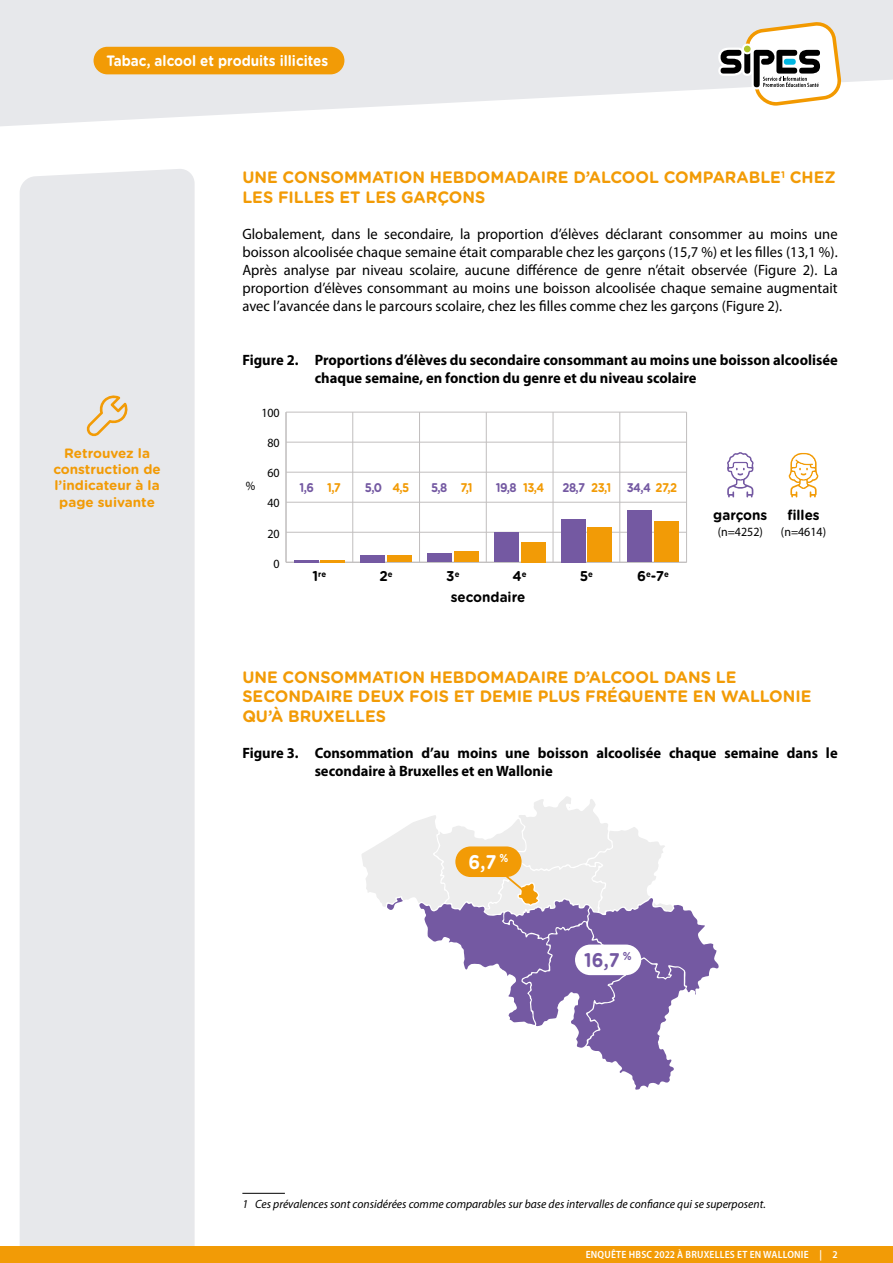
<style>
.page{position:relative;width:893px;height:1263px;background:#fff}
.page>*{position:absolute;margin:0;border:0;box-sizing:border-box;transform-origin:0 0}
.t1{font:700 19.8px "Gotham Rounded";color:#7459a2;scale:.9 1}
.t2{font:700 19.8px "Gotham Rounded";color:#fff;scale:.9 1}
.t3{font:700 16.5px/19.8px "Gotham Rounded";color:#f29b06}
.t4{font:15px/18px "Myriad Pro";letter-spacing:.005em;color:#000;text-align:justify}
.t5{font:700 15px/18px "Myriad Pro";color:#000}
.t6{font:700 15px "Gotham Rounded";color:#fff;scale:.9 1}
.t7{font:700 14.1px "Gotham Rounded";color:#000;scale:.95 1}
.t8{font:700 13.5px/16.2px "Gotham Rounded";color:#f29b06;text-align:center}
.t9{font:12.6px "Myriad Pro";color:#000;scale:.95 1}
.t10{font:700 12.6px "Gotham Rounded";letter-spacing:-.05em;color:#7459a2;scale:.9 1}
.t11{font:700 12.6px "Gotham Rounded";color:#f29b06;scale:.9 1}
.t12{font:italic 12px "Myriad Pro";color:#000}
.t13{font:600 semi-condensed 10.5px "Myriad Pro";letter-spacing:.02em;color:#fff}
.t14{font:700 8.25px "Gotham Rounded";color:#000;scale:.95 1}
.s1{color:#f29b06}
.s2{font-size:14.1px}
</style>
<div class="page">
<svg style="left:0;top:0;width:893px;height:126px;fill:#e7e8eb"></svg>
<div style="left:20px;top:169px;width:175px;height:1077px;background:#e7e8eb"></div>
<div style="left:0;top:1246px;width:893px;height:17px;background:#f29b06"></div>
<div style="left:94px;top:47px;width:250px;height:27px;background:#f29b06;border-radius:14px"></div>
<svg style="left:718px;top:21px;width:123px;height:85px"></svg>
<svg style="left:789px;top:453px;width:29px;height:44px"></svg>
<svg style="left:727px;top:452px;width:27px;height:45px"></svg>
<hr style="left:352px;top:412px;width:1px;height:150px;background:#c1bebe">
<hr style="left:419px;top:412px;width:1px;height:150px;background:#c1bebe">
<hr style="left:486px;top:412px;width:1px;height:150px;background:#c1bebe">
<hr style="left:553px;top:412px;width:1px;height:150px;background:#c1bebe">
<hr style="left:619px;top:412px;width:1px;height:150px;background:#c1bebe">
<hr style="left:686px;top:412px;width:1px;height:150px;background:#c1bebe">
<hr style="left:286px;top:412px;width:1px;height:150px;background:#c1bebe">
<hr style="left:286px;top:562px;width:401px;height:1px;background:#c1bebe">
<hr style="left:286px;top:532px;width:401px;height:1px;background:#c1bebe">
<hr style="left:286px;top:502px;width:401px;height:1px;background:#c1bebe">
<hr style="left:286px;top:472px;width:401px;height:1px;background:#c1bebe">
<hr style="left:286px;top:442px;width:401px;height:1px;background:#c1bebe">
<hr style="left:286px;top:412px;width:401px;height:1px;background:#c1bebe">
<hr style="left:321px;top:560px;width:24px;height:2px;background:#f29b06">
<div style="left:387px;top:555px;width:24px;height:7px;background:#f29b06"></div>
<div style="left:454px;top:552px;width:24px;height:10px;background:#f29b06"></div>
<div style="left:521px;top:542px;width:24px;height:20px;background:#f29b06"></div>
<div style="left:588px;top:528px;width:24px;height:34px;background:#f29b06"></div>
<div style="left:654px;top:521px;width:24px;height:41px;background:#f29b06"></div>
<hr style="left:294px;top:560px;width:24px;height:2px;background:#7459a2">
<div style="left:361px;top:555px;width:24px;height:7px;background:#7459a2"></div>
<div style="left:428px;top:553px;width:24px;height:9px;background:#7459a2"></div>
<div style="left:494px;top:532px;width:24px;height:30px;background:#7459a2"></div>
<div style="left:561px;top:519px;width:24px;height:43px;background:#7459a2"></div>
<div style="left:628px;top:511px;width:24px;height:51px;background:#7459a2"></div>
<svg style="left:424px;top:905px;width:295px;height:185px"></svg>
<div style="left:575px;top:944px;width:66px;height:31px;background:#fff;border-radius:15px"></div>
<svg style="left:362px;top:796px;width:311px;height:120px"></svg>
<hr style="left:242px;top:1193px;width:43px;height:1px;background:#000">
<svg style="left:86px;top:394px;width:43px;height:43px;background:#e9d9be"></svg>
<p class="t6" style="left:107px;top:50px;width:248px">Tabac, alcool et produits illicites</p>
<p class="t3" style="left:242px;top:167px;width:595px">UNE CONSOMMATION HEBDOMADAIRE D’ALCOOL COMPARABLE<sup>1</sup> CHEZ<br>LES FILLES ET LES GARÇONS</p>
<p class="t4" style="left:242px;top:225px;width:597px">Globalement, dans le secondaire, la proportion d’élèves déclarant consommer au moins une boisson alcoolisée chaque semaine était comparable chez les garçons (15,7 %) et les filles (13,1 %).<br>Après analyse par niveau scolaire, aucune différence de genre n’était observée (Figure 2). La proportion d’élèves consommant au moins une boisson alcoolisée chaque semaine augmentait avec l’avancée dans le parcours scolaire, chez les filles comme chez les garçons (Figure 2).</p>
<p class="t5" style="left:315px;top:351px;width:525px;text-indent:-72px">Figure 2. Proportions d’élèves du secondaire consommant au moins une boisson alcoolisée chaque semaine, en fonction du genre et du niveau scolaire</p>
<p class="t8" style="left:53px;top:444px;width:109px">Retrouvez la construction de l’indicateur à la page suivante</p>
<p class="t9" style="left:261px;top:405px;width:21px">100</p>
<p class="t9" style="left:267px;top:435px;width:14px">80</p>
<p class="t9" style="left:267px;top:465px;width:14px">60</p>
<p class="t9" style="left:246px;top:478px;width:11px">%</p>
<p class="t10" style="left:299px;top:478px;width:18px">1,6</p>
<p class="t10" style="left:365px;top:478px;width:21px">5,0</p>
<p class="t10" style="left:431px;top:478px;width:20px">5,8</p>
<p class="t10" style="left:496px;top:478px;width:25px">19,8</p>
<p class="t10" style="left:562px;top:478px;width:27px">28,7</p>
<p class="t10" style="left:627px;top:478px;width:57px">34,4 <span class="s1">27,2</span></p>
<p class="t11" style="left:327px;top:478px;width:17px">1,7</p>
<p class="t11" style="left:392px;top:478px;width:20px">4,5</p>
<p class="t11" style="left:461px;top:478px;width:15px">7,1</p>
<p class="t11" style="left:523px;top:478px;width:25px">13,4</p>
<p class="t11" style="left:591px;top:478px;width:24px">23,1</p>
<p class="t9" style="left:267px;top:495px;width:14px">40</p>
<p class="t9" style="left:267px;top:525px;width:14px">20</p>
<p class="t9" style="left:274px;top:555px;width:8px">0</p>
<p class="t14" style="left:313px;top:568px;width:16px"><span class="s2">1</span>re</p>
<p class="t7" style="left:380px;top:566px;width:15px">2<sup>e</sup></p>
<p class="t7" style="left:713px;top:505px;width:58px">garçons</p>
<p class="t9" style="left:718px;top:524px;width:49px">(n=4252)</p>
<p class="t7" style="left:787px;top:505px;width:36px">filles</p>
<p class="t9" style="left:781px;top:524px;width:49px">(n=4614)</p>
<p class="t7" style="left:446px;top:566px;width:15px">3<sup>e</sup></p>
<p class="t7" style="left:513px;top:566px;width:16px">4<sup>e</sup></p>
<p class="t14" style="left:588px;top:568px;width:7px">e</p>
<p class="t7" style="left:580px;top:566px;width:10px">5</p>
<p class="t7" style="left:637px;top:566px;width:35px">6<sup>e</sup>-7<sup>e</sup></p>
<p class="t7" style="left:451px;top:586px;width:80px">secondaire</p>
<p class="t3" style="left:242px;top:666px;width:571px">UNE CONSOMMATION HEBDOMADAIRE D’ALCOOL DANS LE<br>SECONDAIRE DEUX FOIS ET DEMIE PLUS FRÉQUENTE EN WALLONIE<br>QU’À BRUXELLES</p>
<p class="t5" style="left:315px;top:744px;width:524px;text-indent:-72px">Figure 3. Consommation d’au moins une boisson alcoolisée chaque semaine dans le secondaire à Bruxelles et en Wallonie</p>
<h1 class="t2" style="left:468px;top:847px;width:46px">6,7 <sup>%</sup></h1>
<h1 class="t1" style="left:584px;top:945px;width:54px">16,7 <sup>%</sup></h1>
<p class="t12" style="left:242px;top:1196px;width:525px">1 Ces prévalences sont considérées comme comparables sur base des intervalles de confiance qui se superposent.</p>
<p class="t13" style="left:586px;top:1248px;width:253px">ENQUÊTE HBSC 2022 À BRUXELLES ET EN WALLONIE | 2</p>
</div>
